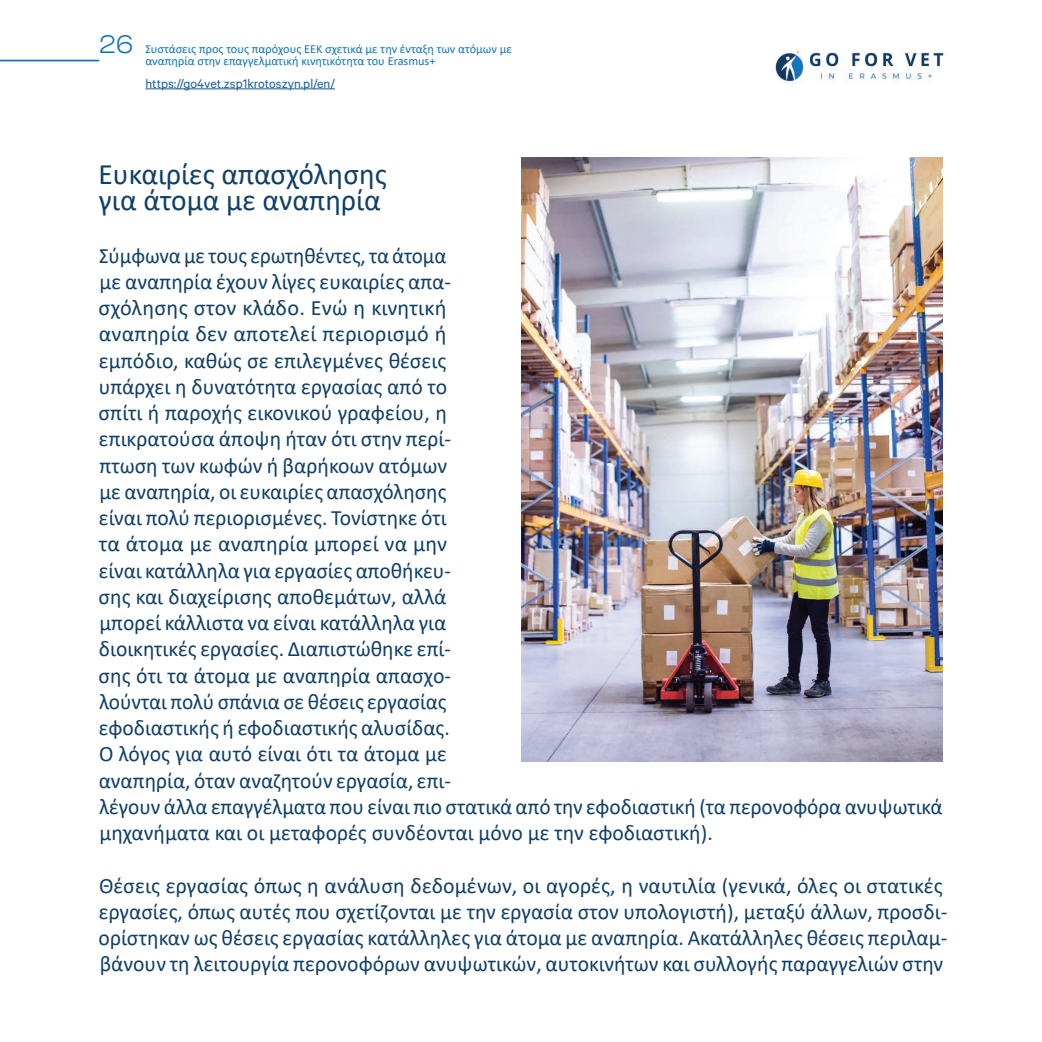
<style>
.page{position:relative;width:1042px;height:1042px;background:#fff}
.page>*{position:absolute;margin:0;border:0;box-sizing:border-box;transform-origin:0 0}
.t1{font:29.75px/26.2px "Calibri";color:#103f68}
.t2{font:24.5px "Sharp Grotesk Light 21";color:#1074bc}
.t3{font:21.88px/26.2px "Calibri";color:#103f68}
.t4{font:14px "Calibre";color:#175d9e}
.t5{font:12.25px/12.2px "Calibri";color:#1074bc}
</style>
<div class="page">
<hr style="left:0;top:60px;width:99px;height:1px;background:#1074bc">
<img style="left:775px;top:49px;width:169px;height:35px">
<hr style="left:145px;top:89px;width:190px;height:1px;background:#175d9e">
<img style="left:521px;top:158px;width:422px;height:603px">
<p class="t2" style="left:99px;top:25px;width:36px">26</p>
<p class="t5" style="left:145px;top:42px;width:368px">Συστάσεις προς τους παρόχους ΕΕΚ σχετικά με την ένταξη των ατόμων με αναπηρία στην επαγγελματική κινητικότητα του Erasmus+</p>
<p class="t4" style="left:145px;top:75px;width:191px">https://go4vet.zsp1krotoszyn.pl/en/</p>
<h1 class="t1" style="left:99px;top:160px;width:290px">Ευκαιρίες απασχόλησης για άτομα με αναπηρία</h1>
<p class="t3" style="left:99px;top:242px;width:845px">Σύμφωνα με τους ερωτηθέντες, τα άτομα<br>με αναπηρία έχουν λίγες ευκαιρίες απα-<br>σχόλησης στον κλάδο. Ενώ η κινητική<br>αναπηρία δεν αποτελεί περιορισμό ή<br>εμπόδιο, καθώς σε επιλεγμένες θέσεις<br>υπάρχει η δυνατότητα εργασίας από το<br>σπίτι ή παροχής εικονικού γραφείου, η<br>επικρατούσα άποψη ήταν ότι στην περί-<br>πτωση των κωφών ή βαρήκοων ατόμων<br>με αναπηρία, οι ευκαιρίες απασχόλησης<br>είναι πολύ περιορισμένες. Τονίστηκε ότι<br>τα άτομα με αναπηρία μπορεί να μην<br>είναι κατάλληλα για εργασίες αποθήκευ-<br>σης και διαχείρισης αποθεμάτων, αλλά<br>μπορεί κάλλιστα να είναι κατάλληλα για<br>διοικητικές εργασίες. Διαπιστώθηκε επί-<br>σης ότι τα άτομα με αναπηρία απασχο-<br>λούνται πολύ σπάνια σε θέσεις εργασίας<br>εφοδιαστικής ή εφοδιαστικής αλυσίδας.<br>Ο λόγος για αυτό είναι ότι τα άτομα με<br>αναπηρία, όταν αναζητούν εργασία, επι-<br>λέγουν άλλα επαγγέλματα που είναι πιο στατικά από την εφοδιαστική (τα περονοφόρα ανυψωτικά μηχανήματα και οι μεταφορές συνδέονται μόνο με την εφοδιαστική).</p>
<p class="t3" style="left:99px;top:872px;width:850px">Θέσεις εργασίας όπως η ανάλυση δεδομένων, οι αγορές, η ναυτιλία (γενικά, όλες οι στατικές εργασίες, όπως αυτές που σχετίζονται με την εργασία στον υπολογιστή), μεταξύ άλλων, προσδι&shy;ορίστηκαν ως θέσεις εργασίας κατάλληλες για άτομα με αναπηρία. Ακατάλληλες θέσεις περιλαμ&shy;βάνουν τη λειτουργία περονοφόρων ανυψωτικών, αυτοκινήτων και συλλογής παραγγελιών στην</p>
</div>
